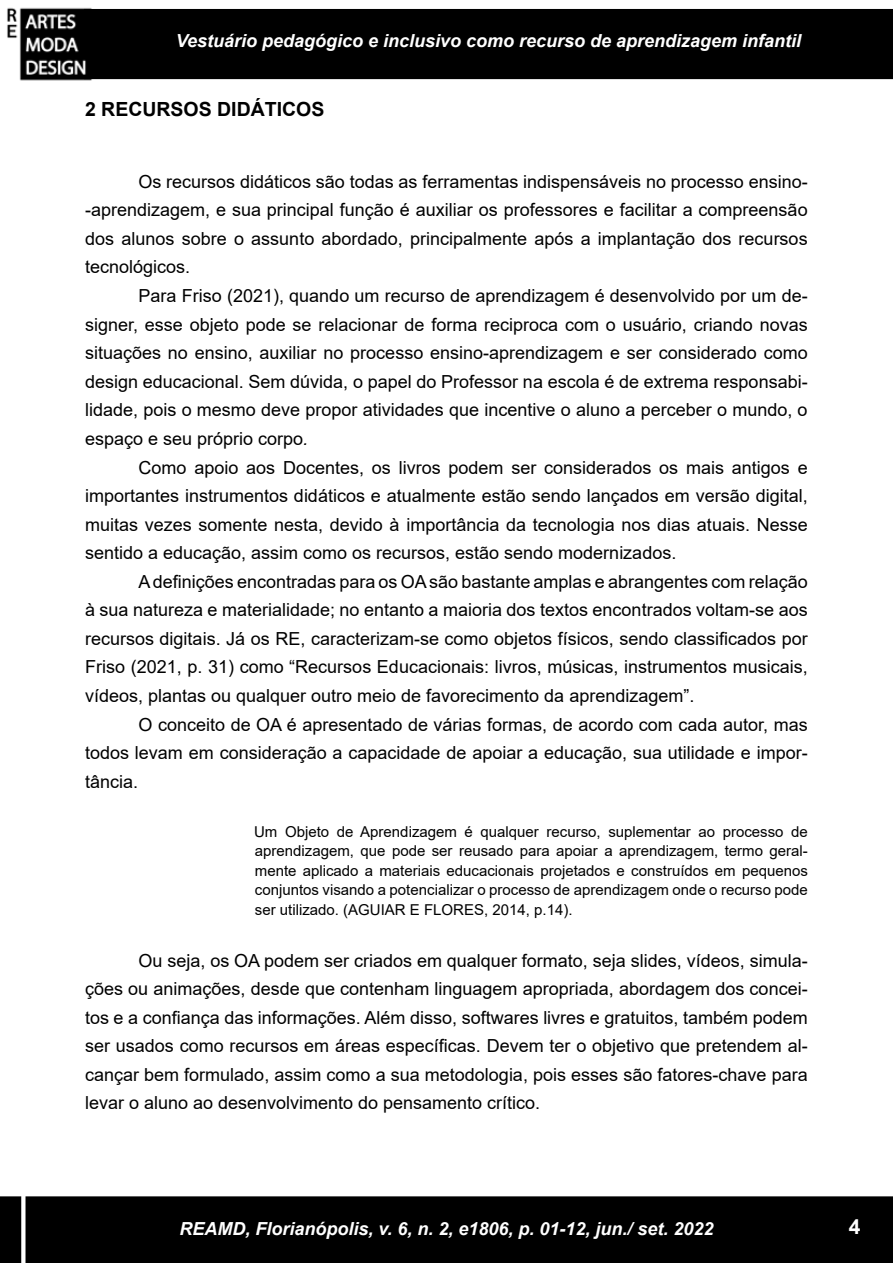
<style>
.page{position:relative;width:893px;height:1263px;background:#fff}
.page>*{position:absolute;margin:0;border:0;box-sizing:border-box;transform-origin:0 0}
.t1{font:700 21px "Arial";color:#fff}
.t2{font:700 19.5px "Arial";color:#000}
.t3{font:18px/28.5px "Arial";color:#000;text-align:justify}
.t4{font:italic 700 18px "Arial";color:#fff}
.t5{font:15px/19.5px "Arial";color:#000;text-align:justify}
.s1{font-style:italic}
</style>
<div class="page">
<div style="left:85px;top:10px;width:807px;height:68px;background:#000"></div>
<div style="left:84px;top:9px;width:809px;height:70px;border:2px solid #000"></div>
<img style="left:7px;top:7px;width:93px;height:74px">
<div style="left:1px;top:1197px;width:891px;height:65px;background:#000"></div>
<div style="left:0;top:1196px;width:893px;height:67px;border:2px solid #000"></div>
<div style="left:21px;top:383px;width:5px;height:880px;background:#fff"></div>
<p class="t4" style="left:176px;top:29px;width:627px">Vestuário pedagógico e inclusivo como recurso de aprendizagem infantil</p>
<p class="t2" style="left:85px;top:96px;width:241px">2 RECURSOS DIDÁTICOS</p>
<p class="t3" style="left:85px;top:167px;width:724px;text-indent:53px">Os recursos didáticos são todas as ferramentas indispensáveis no processo ensino--aprendizagem, e sua principal função é auxiliar os professores e facilitar a compreensão dos alunos sobre o assunto abordado, principalmente após a implantação dos recursos tecnológicos.</p>
<p class="t3" style="left:85px;top:282px;width:724px;text-indent:53px">Para Friso (2021), quando um recurso de aprendizagem é desenvolvido por um de&shy;signer, esse objeto pode se relacionar de forma reciproca com o usuário, criando novas situações no ensino, auxiliar no processo ensino-aprendizagem e ser considerado como design educacional. Sem dúvida, o papel do Professor na escola é de extrema responsabi&shy;lidade, pois o mesmo deve propor atividades que incentive o aluno a perceber o mundo, o espaço e seu próprio corpo<span class="s1">.</span></p>
<p class="t3" style="left:85px;top:453px;width:724px;text-indent:53px">Como apoio aos Docentes, os livros podem ser considerados os mais antigos e importantes instrumentos didáticos e atualmente estão sendo lançados em versão digital, muitas vezes somente nesta, devido à importância da tecnologia nos dias atuais. Nesse sentido a educação, assim como os recursos, estão sendo modernizados.</p>
<p class="t3" style="left:85px;top:567px;width:724px;text-indent:53px">A definições encontradas para os OA são bastante amplas e abrangentes com relação à sua natureza e materialidade; no entanto a maioria dos textos encontrados voltam-se aos recursos digitais. Já os RE, caracterizam-se como objetos físicos, sendo classificados por Friso (2021, p. 31) como “Recursos Educacionais: livros, músicas, instrumentos musicais, vídeos, plantas ou qualquer outro meio de favorecimento da aprendizagem”.</p>
<p class="t3" style="left:85px;top:710px;width:724px;text-indent:53px">O conceito de OA é apresentado de várias formas, de acordo com cada autor, mas todos levam em consideração a capacidade de apoiar a educação, sua utilidade e impor&shy;tância.</p>
<p class="t5" style="left:254px;top:822px;width:555px">Um Objeto de Aprendizagem é qualquer recurso, suplementar ao processo de aprendizagem, que pode ser reusado para apoiar a aprendizagem, termo geral&shy;mente aplicado a materiais educacionais projetados e construídos em pequenos conjuntos visando a potencializar o processo de aprendizagem onde o recurso pode ser utilizado. (AGUIAR E FLORES, 2014, p.14).</p>
<p class="t3" style="left:85px;top:946px;width:724px;text-indent:53px">Ou seja, os OA podem ser criados em qualquer formato, seja slides, vídeos, simula&shy;ções ou animações, desde que contenham linguagem apropriada, abordagem dos concei&shy;tos e a confiança das informações. Além disso, softwares livres e gratuitos, também podem ser usados como recursos em áreas específicas. Devem ter o objetivo que pretendem al&shy;cançar bem formulado, assim como a sua metodologia, pois esses são fatores-chave para levar o aluno ao desenvolvimento do pensamento crítico.</p>
<p class="t4" style="left:179px;top:1217px;width:536px">REAMD, Florianópolis, v. 6, n. 2, e1806, p. 01-12, jun./ set. 2022</p>
<p class="t1" style="left:849px;top:1211px;width:13px">4</p>
</div>
